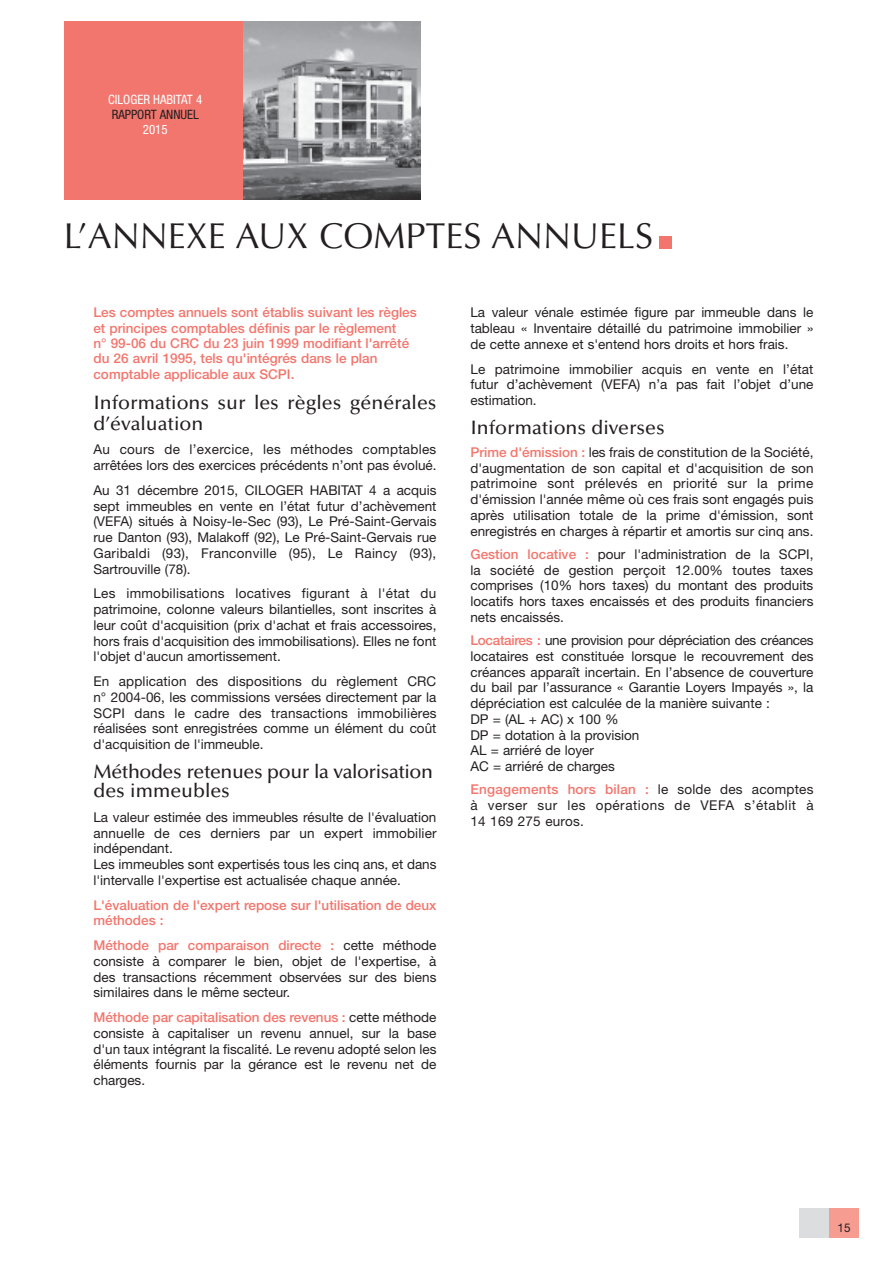
<style>
.page{position:relative;width:893px;height:1263px;background:#fff}
.page>*{position:absolute;margin:0;border:0;box-sizing:border-box;transform-origin:0 0}
.t1{font:36px "Optima";color:#231f20}
.t2{font:500 19.5px/21px "Optima";color:#231f20}
.t3{font:500 19.5px/19.5px "Optima";letter-spacing:-.02em;color:#231f20}
.t4{font:13.5px/15.8px "Helvetica Neue";color:#231f20;text-align:justify}
.t5{font:500 13.5px/15.3px "Helvetica Neue";color:#f2766d}
.t6{font:condensed 12.9px "Helvetica Neue";color:#fff}
.t7{font:condensed 12.9px "Helvetica Neue";color:#231f20}
.t8{font:12px "Helvetica Neue";color:#231f20}
.s1{font-weight:500;color:#f2766d}
</style>
<div class="page">
<img style="left:242px;top:21px;width:179px;height:179px">
<div style="left:64px;top:21px;width:178px;height:179px;background:#f2766d"></div>
<div style="left:799px;top:1208px;width:30px;height:29px;background:#dcdddf"></div>
<div style="left:829px;top:1208px;width:30px;height:29px;background:#f69c91"></div>
<div style="left:659px;top:236px;width:12px;height:13px;background:#f2766d"></div>
<p class="t6" style="left:108px;top:94px;width:96px">CILOGER HABITAT 4</p>
<p class="t7" style="left:112px;top:109px;width:89px">RAPPORT ANNUEL</p>
<p class="t6" style="left:143px;top:124px;width:26px">2015</p>
<h1 class="t1" style="left:64px;top:221px;width:591px">L’ANNEXE AUX COMPTES ANNUELS</h1>
<p class="t5" style="left:93px;top:306px;width:325px">Les comptes annuels sont établis suivant les règles et principes comptables définis par le règlement<br>n° 99-06 du CRC du 23 juin 1999 modifiant l'arrêté du 26 avril 1995, tels qu'intégrés dans le plan comptable applicable aux SCPI.</p>
<h2 class="t2" style="left:93px;top:393px;width:344px">Informations sur les règles générales d’évaluation</h2>
<p class="t4" style="left:93px;top:443px;width:344px">Au cours de l’exercice, les méthodes comptables arrêtées lors des exercices précédents n’ont pas évolué.</p>
<p class="t4" style="left:93px;top:483px;width:345px">Au 31 décembre 2015, CILOGER HABITAT 4 a acquis sept immeubles en vente en l’état futur d’achèvement (VEFA) situés à Noisy-le-Sec (93), Le Pré-Saint-Gervais rue Danton (93), Malakoff (92), Le Pré-Saint-Gervais rue Garibaldi (93), Franconville (95), Le Raincy (93), Sartrouville (78).</p>
<p class="t4" style="left:93px;top:587px;width:344px">Les immobilisations locatives figurant à l'état du patrimoine, colonne valeurs bilantielles, sont inscrites à leur coût d'acquisition (prix d'achat et frais accessoires, hors frais d'acquisition des immobilisations). Elles ne font l'objet d'aucun amortissement.</p>
<p class="t4" style="left:93px;top:675px;width:345px">En application des dispositions du règlement CRC n° 2004-06, les commissions versées directement par la SCPI dans le cadre des transactions immobilières réalisées sont enregistrées comme un élément du coût d'acquisition de l'immeuble.</p>
<h2 class="t3" style="left:93px;top:763px;width:341px">Méthodes retenues pour la valorisation des immeubles</h2>
<p class="t4" style="left:93px;top:810px;width:345px;text-align:left">La valeur estimée des immeubles résulte de l'évaluation annuelle de ces derniers par un expert immobilier indépendant.<br>Les immeubles sont expertisés tous les cinq ans, et dans l'intervalle l'expertise est actualisée chaque année.</p>
<p class="t5" style="left:93px;top:898px;width:344px;line-height:15.8px">L'évaluation de l'expert repose sur l'utilisation de deux méthodes :</p>
<p class="t4" style="left:93px;top:939px;width:344px"><span class="s1">Méthode par comparaison directe :</span> cette méthode consiste à comparer le bien, objet de l'expertise, à des transactions récemment observées sur des biens similaires dans le même secteur.</p>
<p class="t4" style="left:93px;top:1011px;width:344px"><span class="s1">Méthode par capitalisation des revenus :</span> cette méthode consiste à capitaliser un revenu annuel, sur la base d'un taux intégrant la fiscalité. Le revenu adopté selon les éléments fournis par la gérance est le revenu net de charges.</p>
<p class="t4" style="left:470px;top:306px;width:345px">La valeur vénale estimée figure par immeuble dans le tableau « Inventaire détaillé du patrimoine immobilier » de cette annexe et s'entend hors droits et hors frais.</p>
<p class="t4" style="left:470px;top:362px;width:344px">Le patrimoine immobilier acquis en vente en l’état futur d’achèvement (VEFA) n’a pas fait l’objet d’une estimation.</p>
<h2 class="t2" style="left:470px;top:418px;width:196px">Informations diverses</h2>
<p class="t4" style="left:470px;top:445px;width:345px"><span class="s1">Prime d'émission :</span> les frais de constitution de la Société, d'augmentation de son capital et d'acquisition de son patrimoine sont prélevés en priorité sur la prime d'émission l'année même où ces frais sont engagés puis après utilisation totale de la prime d'émission, sont enregistrés en charges à répartir et amortis sur cinq ans.</p>
<p class="t4" style="left:470px;top:547px;width:344px"><span class="s1">Gestion locative :</span> pour l'administration de la SCPI, la société de gestion perçoit 12.00% toutes taxes comprises (10% hors taxes) du montant des produits locatifs hors taxes encaissés et des produits financiers nets encaissés.</p>
<p class="t4" style="left:470px;top:634px;width:345px;text-align:left"><span class="s1">Locataires :</span> une provision pour dépréciation des créances locataires est constituée lorsque le recouvrement des créances apparaît incertain. En l’absence de couverture du bail par l’assurance « Garantie Loyers Impayés », la dépréciation est calculée de la manière suivante :<br>DP = (AL + AC) x 100 %<br>DP = dotation à la provision<br>AL = arriéré de loyer<br>AC = arriéré de charges</p>
<p class="t4" style="left:470px;top:783px;width:345px"><span class="s1">Engagements hors bilan :</span> le solde des acomptes à verser sur les opérations de VEFA s’établit à 14 169 275 euros.</p>
<p class="t8" style="left:837px;top:1223px;width:15px">15</p>
</div>
